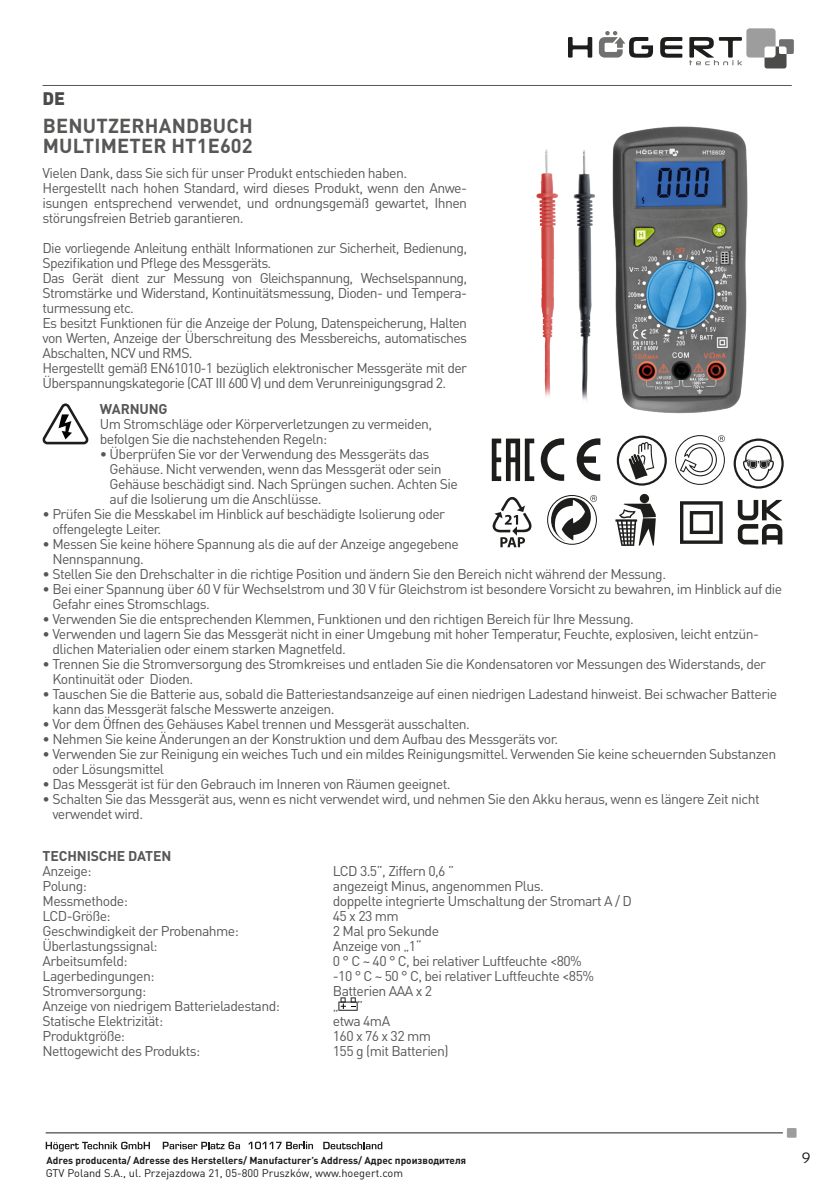
<style>
.page{position:relative;width:840px;height:1191px;background:#fff}
.page>*{position:absolute;margin:0;border:0;box-sizing:border-box;transform-origin:0 0}
.t1{font:700 20px/20px "DIN Pro";letter-spacing:.01em;color:#575756}
.t2{font:900 18px "DIN Pro";color:#4b4b4a}
.t3{font:16px "Merel";color:#1d1d1b}
.t4{font:14px/15px "DIN Pro";letter-spacing:-.04em;color:#575756}
.t5{font:700 14px "DIN Pro";letter-spacing:-.01em;color:#575756}
.t6{font:11px "DIN Pro";color:#1d1d1b}
.t7{font:700 10px "DIN Pro";color:#1d1d1b}
</style>
<div class="page">
<svg style="left:568px;top:37px;width:24px;height:21px"></svg>
<svg style="left:660px;top:37px;width:22px;height:21px"></svg>
<svg style="left:598px;top:31px;width:54px;height:27px"></svg>
<svg style="left:689px;top:28px;width:104px;height:40px"></svg>
<svg style="left:786px;top:1128px;width:10px;height:9px"></svg>
<svg style="left:46px;top:1141px;width:104px;height:10px"></svg>
<svg style="left:163px;top:1141px;width:77px;height:8px"></svg>
<svg style="left:248px;top:1141px;width:65px;height:8px"></svg>
<svg style="left:323px;top:1141px;width:59px;height:8px"></svg>
<hr style="left:46px;top:1132px;width:736px;height:1px;background:#1d1d1b">
<hr style="left:43px;top:85px;width:748px;height:1px;background:#575756">
<svg style="left:42px;top:403px;width:47px;height:41px"></svg>
<svg style="left:338px;top:997px;width:19px;height:13px"></svg>
<img style="left:536px;top:126px;width:212px;height:288px">
<svg style="left:615px;top:494px;width:40px;height:52px"></svg>
<svg style="left:492px;top:497px;width:40px;height:50px"></svg>
<svg style="left:547px;top:495px;width:49px;height:50px"></svg>
<svg style="left:675px;top:435px;width:49px;height:50px"></svg>
<svg style="left:733px;top:438px;width:51px;height:51px"></svg>
<svg style="left:680px;top:501px;width:42px;height:43px"></svg>
<svg style="left:576px;top:438px;width:24px;height:43px"></svg>
<svg style="left:540px;top:438px;width:24px;height:43px"></svg>
<svg style="left:491px;top:438px;width:43px;height:43px"></svg>
<svg style="left:616px;top:435px;width:51px;height:51px"></svg>
<svg style="left:737px;top:500px;width:45px;height:44px"></svg>
<p class="t2" style="left:43px;top:86px;width:24px">DE</p>
<h1 class="t1" style="left:43px;top:115px;width:211px">BENUTZERHANDBUCH<br>MULTIMETER HT1E602</h1>
<p class="t4" style="left:43px;top:165px;width:426px">Vielen Dank, dass Sie sich für unser Produkt entschieden haben.<br>Hergestellt nach hohen Standard, wird dieses Produkt, wenn den Anwe&shy;isungen entsprechend verwendet, und ordnungsgemäß gewartet, Ihnen störungsfreien Betrieb garantieren.</p>
<p class="t4" style="left:43px;top:240px;width:426px">Die vorliegende Anleitung enthält Informationen zur Sicherheit, Bedienung, Spezifikation und Pflege des Messgeräts.<br>Das Gerät dient zur Messung von Gleichspannung, Wechselspannung, Stromstärke und Widerstand, Kontinuitätsmessung, Dioden- und Tempera&shy;turmessung etc.<br>Es besitzt Funktionen für die Anzeige der Polung, Datenspeicherung, Halten von Werten, Anzeige der Überschreitung des Messbereichs, automatisches Abschalten, NCV und RMS.<br>Hergestellt gemäß EN61010-1 bezüglich elektronischer Messgeräte mit der Überspannungskategorie (CAT III 600 V) und dem Verunreinigungsgrad 2.</p>
<p class="t5" style="left:100px;top:399px;width:69px">WARNUNG</p>
<p class="t4" style="left:100px;top:416px;width:334px">Um Stromschläge oder Körperverletzungen zu vermeiden, befolgen Sie die nachstehenden Regeln:</p>
<p class="t4" style="left:109px;top:446px;width:349px;text-indent:-10px">• Überprüfen Sie vor der Verwendung des Messgeräts das Gehäuse. Nicht verwenden, wenn das Messgerät oder sein Gehäuse beschädigt sind. Nach Sprüngen suchen. Achten Sie auf die Isolierung um die Anschlüsse.</p>
<p class="t4" style="left:52px;top:506px;width:394px;text-indent:-10px">• Prüfen Sie die Messkabel im Hinblick auf beschädigte Isolierung oder offengelegte Leiter.</p>
<p class="t4" style="left:52px;top:536px;width:408px;text-indent:-10px">• Messen Sie keine höhere Spannung als die auf der Anzeige angegebene<br>Nennspannung.</p>
<p class="t4" style="left:43px;top:566px;width:624px">• Stellen Sie den Drehschalter in die richtige Position und ändern Sie den Bereich nicht während der Messung.</p>
<p class="t4" style="left:52px;top:581px;width:731px;text-indent:-10px">• Bei einer Spannung über 60 V für Wechselstrom und 30 V für Gleichstrom ist besondere Vorsicht zu bewahren, im Hinblick auf die<br>Gefahr eines Stromschlags.</p>
<p class="t4" style="left:43px;top:611px;width:592px">• Verwenden Sie die entsprechenden Klemmen, Funktionen und den richtigen Bereich für Ihre Messung.</p>
<p class="t4" style="left:52px;top:626px;width:707px;text-indent:-10px">• Verwenden und lagern Sie das Messgerät nicht in einer Umgebung mit hoher Temperatur, Feuchte, explosiven, leicht entzün&shy;dlichen Materialien oder einem starken Magnetfeld.</p>
<p class="t4" style="left:52px;top:656px;width:715px;text-indent:-10px">• Trennen Sie die Stromversorgung des Stromkreises und entladen Sie die Kondensatoren vor Messungen des Widerstands, der<br>Kontinuität oder Dioden.</p>
<p class="t4" style="left:52px;top:686px;width:726px;text-indent:-10px">• Tauschen Sie die Batterie aus, sobald die Batteriestandsanzeige auf einen niedrigen Ladestand hinweist. Bei schwacher Batterie kann das Messgerät falsche Messwerte anzeigen.</p>
<p class="t4" style="left:43px;top:716px;width:428px">• Vor dem Öffnen des Gehäuses Kabel trennen und Messgerät ausschalten.</p>
<p class="t4" style="left:43px;top:731px;width:517px">• Nehmen Sie keine Änderungen an der Konstruktion und dem Aufbau des Messgeräts vor.</p>
<p class="t4" style="left:52px;top:746px;width:725px;text-indent:-10px">• Verwenden Sie zur Reinigung ein weiches Tuch und ein mildes Reinigungsmittel. Verwenden Sie keine scheuernden Substanzen oder Lösungsmittel</p>
<p class="t4" style="left:43px;top:776px;width:409px">• Das Messgerät ist für den Gebrauch im Inneren von Räumen geeignet.</p>
<p class="t4" style="left:52px;top:791px;width:708px;text-indent:-10px">• Schalten Sie das Messgerät aus, wenn es nicht verwendet wird, und nehmen Sie den Akku heraus, wenn es längere Zeit nicht verwendet wird.</p>
<p class="t5" style="left:43px;top:846px;width:130px">TECHNISCHE DATEN</p>
<p class="t4" style="left:43px;top:862px;width:51px">Anzeige:</p>
<p class="t4" style="left:333px;top:862px;width:123px">LCD 3.5”, Ziffern 0,6 ”</p>
<p class="t4" style="left:43px;top:877px;width:46px">Polung:</p>
<p class="t4" style="left:333px;top:877px;width:212px">angezeigt Minus, angenommen Plus.</p>
<p class="t4" style="left:43px;top:892px;width:87px">Messmethode:</p>
<p class="t4" style="left:333px;top:892px;width:300px">doppelte integrierte Umschaltung der Stromart A / D</p>
<p class="t4" style="left:43px;top:907px;width:70px">LCD-Größe:</p>
<p class="t4" style="left:333px;top:907px;width:67px">45 x 23 mm</p>
<p class="t4" style="left:43px;top:922px;width:198px">Geschwindigkeit der Probenahme:</p>
<p class="t4" style="left:333px;top:922px;width:108px">2 Mal pro Sekunde</p>
<p class="t4" style="left:43px;top:937px;width:117px">Überlastungssignal:</p>
<p class="t4" style="left:333px;top:937px;width:90px">Anzeige von „1“</p>
<p class="t4" style="left:43px;top:952px;width:87px">Arbeitsumfeld:</p>
<p class="t4" style="left:333px;top:952px;width:250px">0 ° C ~ 40 ° C, bei relativer Luftfeuchte &lt;80%</p>
<p class="t4" style="left:43px;top:967px;width:113px">Lagerbedingungen:</p>
<p class="t4" style="left:333px;top:967px;width:262px">-10 ° C ~ 50 ° C, bei relativer Luftfeuchte &lt;85%</p>
<p class="t4" style="left:43px;top:982px;width:105px">Stromversorgung:</p>
<p class="t4" style="left:333px;top:982px;width:101px">Batterien AAA x 2</p>
<p class="t4" style="left:43px;top:997px;width:239px">Anzeige von niedrigem Batterieladestand:</p>
<p class="t4" style="left:333px;top:997px;width:8px">„</p>
<p class="t4" style="left:357px;top:997px;width:8px">”</p>
<p class="t4" style="left:43px;top:1012px;width:122px">Statische Elektrizität:</p>
<p class="t4" style="left:333px;top:1012px;width:59px">etwa 4mA</p>
<p class="t4" style="left:43px;top:1027px;width:84px">Produktgröße:</p>
<p class="t4" style="left:333px;top:1027px;width:100px">160 x 76 x 32 mm</p>
<p class="t4" style="left:43px;top:1042px;width:159px">Nettogewicht des Produkts:</p>
<p class="t4" style="left:333px;top:1042px;width:117px">155 g (mit Batterien)</p>
<p class="t7" style="left:46px;top:1153px;width:421px">Adres producenta/ Adresse des Herstellers/ Manufacturer’s Address/ Адрес производителя</p>
<p class="t3" style="left:801px;top:1145px;width:11px">9</p>
<p class="t6" style="left:46px;top:1165px;width:359px">GTV Poland S.A., ul. Przejazdowa 21, 05-800 Pruszków, www.hoegert.com</p>
</div>
